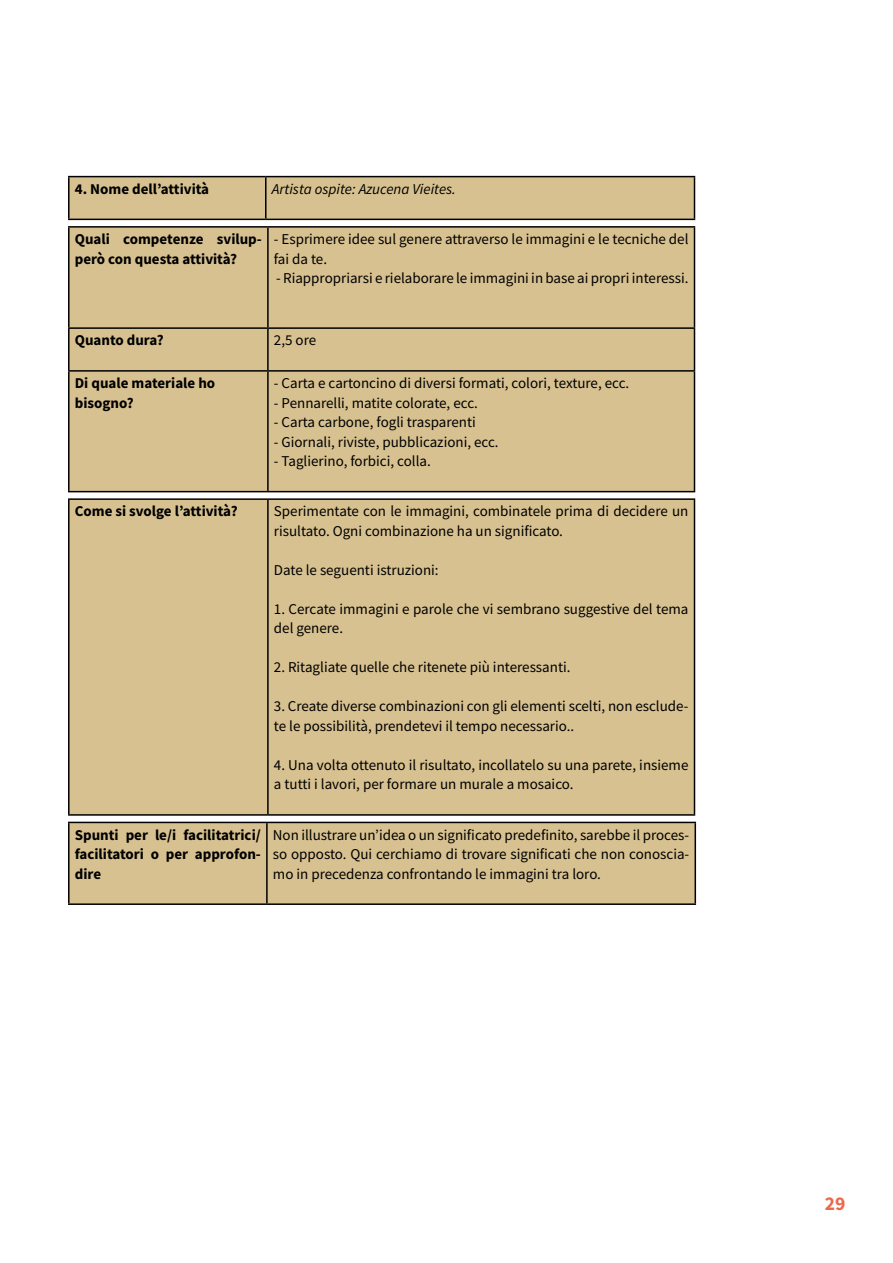
<style>
.page{position:relative;width:893px;height:1263px;background:#fff}
.page>*{position:absolute;margin:0;border:0;box-sizing:border-box;transform-origin:0 0}
.t1{font:700 19.5px "Source Sans Pro";color:#ed694b}
.t2{font:15px/19.5px "Source Sans Pro";color:#000}
.t3{font:700 15px/19.5px "Source Sans Pro";color:#000}
.t4{font:italic 15px "Source Sans Pro";color:#000}
</style>
<div class="page">
<div style="left:70px;top:177px;width:624px;height:42px;background:#d7c190"></div>
<hr style="left:266px;top:176px;width:429px;height:1px;background:#000">
<hr style="left:694px;top:177px;width:1px;height:42px;background:#000">
<hr style="left:266px;top:219px;width:429px;height:1px;background:#000">
<hr style="left:68px;top:176px;width:198px;height:1px;background:#000">
<hr style="left:68px;top:177px;width:2px;height:42px;background:#000">
<hr style="left:265px;top:177px;width:1px;height:42px;background:#000">
<hr style="left:68px;top:219px;width:198px;height:1px;background:#000">
<div style="left:70px;top:228px;width:624px;height:263px;background:#d7c190"></div>
<hr style="left:68px;top:226px;width:200px;height:2px;background:#000">
<hr style="left:68px;top:228px;width:2px;height:99px;background:#000">
<hr style="left:268px;top:226px;width:427px;height:2px;background:#000">
<hr style="left:267px;top:228px;width:2px;height:99px;background:#000">
<hr style="left:694px;top:228px;width:1px;height:99px;background:#000">
<hr style="left:68px;top:327px;width:200px;height:2px;background:#000">
<hr style="left:68px;top:329px;width:2px;height:41px;background:#000">
<hr style="left:268px;top:327px;width:427px;height:2px;background:#000">
<hr style="left:267px;top:329px;width:2px;height:41px;background:#000">
<hr style="left:694px;top:329px;width:1px;height:41px;background:#000">
<hr style="left:68px;top:370px;width:200px;height:2px;background:#000">
<hr style="left:68px;top:372px;width:2px;height:119px;background:#000">
<hr style="left:68px;top:491px;width:200px;height:1px;background:#000">
<hr style="left:268px;top:370px;width:427px;height:2px;background:#000">
<hr style="left:267px;top:372px;width:2px;height:119px;background:#000">
<hr style="left:694px;top:372px;width:1px;height:119px;background:#000">
<hr style="left:268px;top:491px;width:427px;height:1px;background:#000">
<div style="left:70px;top:500px;width:624px;height:314px;background:#d7c190"></div>
<hr style="left:68px;top:498px;width:200px;height:2px;background:#000">
<hr style="left:68px;top:500px;width:2px;height:314px;background:#000">
<hr style="left:68px;top:814px;width:200px;height:2px;background:#000">
<hr style="left:268px;top:498px;width:427px;height:2px;background:#000">
<hr style="left:267px;top:500px;width:2px;height:314px;background:#000">
<hr style="left:694px;top:500px;width:1px;height:314px;background:#000">
<hr style="left:268px;top:814px;width:427px;height:2px;background:#000">
<div style="left:70px;top:823px;width:625px;height:80px;background:#d7c190"></div>
<hr style="left:68px;top:822px;width:199px;height:1px;background:#000">
<hr style="left:68px;top:823px;width:2px;height:80px;background:#000">
<hr style="left:68px;top:903px;width:199px;height:2px;background:#000">
<hr style="left:267px;top:822px;width:429px;height:1px;background:#000">
<hr style="left:266px;top:823px;width:2px;height:80px;background:#000">
<hr style="left:695px;top:823px;width:1px;height:80px;background:#000">
<hr style="left:267px;top:903px;width:429px;height:2px;background:#000">
<p class="t3" style="left:75px;top:179px;width:136px">4. Nome dell’attività</p>
<p class="t4" style="left:272px;top:179px;width:186px">Artista ospite: Azucena Vieites.</p>
<p class="t3" style="left:75px;top:229px;width:189px">Quali competenze svilup&shy;però con questa attività?</p>
<p class="t2" style="left:274px;top:229px;width:416px">- Esprimere idee sul genere attraverso le immagini e le tecniche del fai da te.</p>
<p class="t2" style="left:276px;top:268px;width:414px">- Riappropriarsi e rielaborare le immagini in base ai propri interessi.</p>
<p class="t3" style="left:75px;top:330px;width:91px">Quanto dura?</p>
<p class="t2" style="left:274px;top:331px;width:44px">2,5 ore</p>
<p class="t3" style="left:75px;top:373px;width:142px">Di quale materiale ho bisogno?</p>
<p class="t2" style="left:274px;top:373px;width:357px">- Carta e cartoncino di diversi formati, colori, texture, ecc.</p>
<p class="t2" style="left:274px;top:393px;width:205px">- Pennarelli, matite colorate, ecc.</p>
<p class="t2" style="left:274px;top:412px;width:203px">- Carta carbone, fogli trasparenti</p>
<p class="t2" style="left:274px;top:432px;width:226px">- Giornali, riviste, pubblicazioni, ecc.</p>
<p class="t2" style="left:274px;top:451px;width:158px">- Taglierino, forbici, colla.</p>
<p class="t3" style="left:75px;top:501px;width:164px">Come si svolge l’attività?</p>
<p class="t2" style="left:274px;top:502px;width:416px">Sperimentate con le immagini, combinatele prima di decidere un risultato. Ogni combinazione ha un significato.</p>
<p class="t2" style="left:274px;top:560px;width:166px">Date le seguenti istruzioni:</p>
<p class="t2" style="left:274px;top:599px;width:416px">1. Cercate immagini e parole che vi sembrano suggestive del tema del genere.</p>
<p class="t2" style="left:274px;top:658px;width:298px">2. Ritagliate quelle che ritenete più interessanti.</p>
<p class="t2" style="left:274px;top:697px;width:416px">3. Create diverse combinazioni con gli elementi scelti, non esclude&shy;te le possibilità, prendetevi il tempo necessario..</p>
<p class="t2" style="left:274px;top:755px;width:416px">4. Una volta ottenuto il risultato, incollatelo su una parete, insieme a tutti i lavori, per formare un murale a mosaico.</p>
<p class="t3" style="left:75px;top:825px;width:188px;text-align:justify">Spunti per le/i facilitatrici/ facilitatori o per approfon&shy;dire</p>
<p class="t2" style="left:273px;top:825px;width:418px;text-align:justify">Non illustrare un’idea o un significato predefinito, sarebbe il proces&shy;so opposto. Qui cerchiamo di trovare significati che non conoscia&shy;mo in precedenza confrontando le immagini tra loro.</p>
<h1 class="t1" style="left:825px;top:1190px;width:22px">29</h1>
</div>
